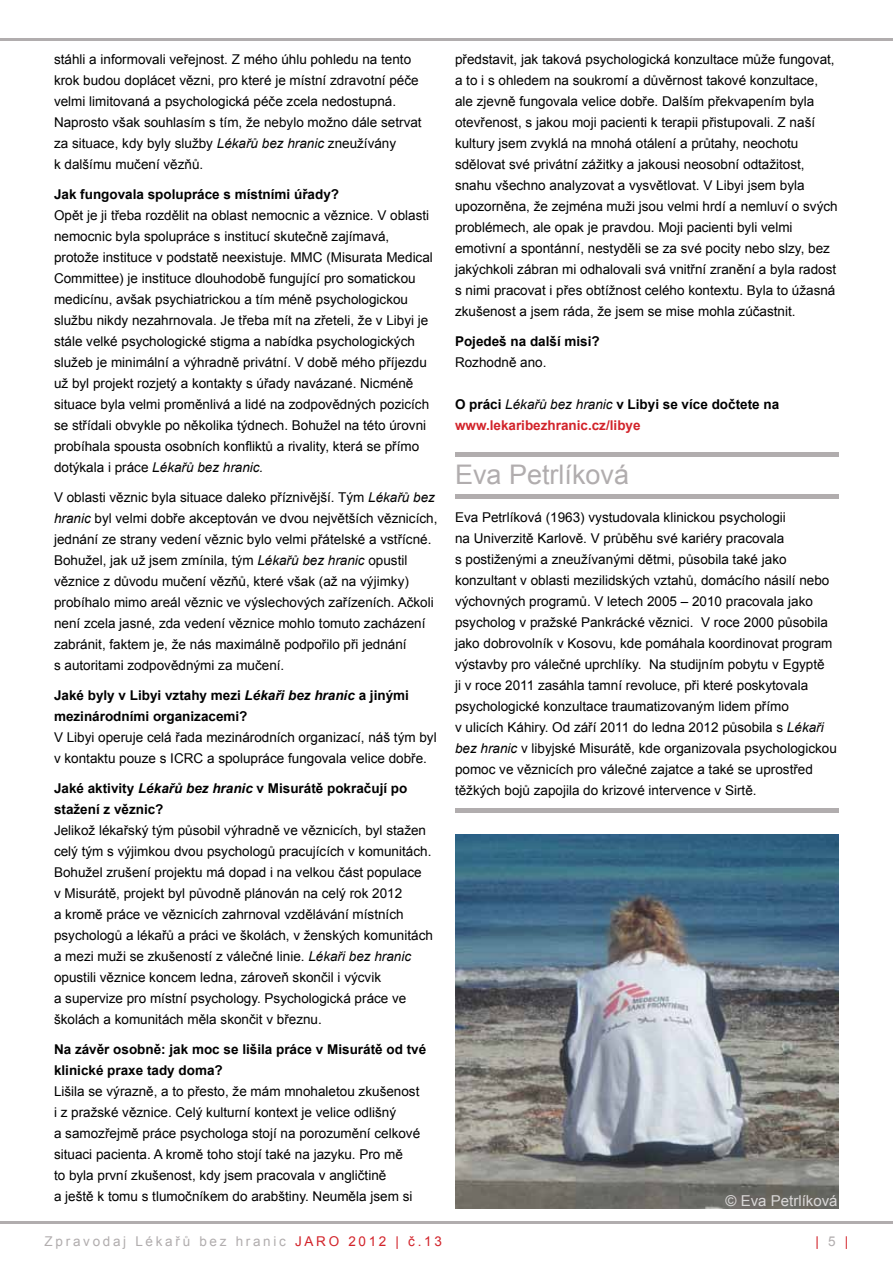
<style>
.page{position:relative;width:893px;height:1263px;background:#fff}
.page>*{position:absolute;margin:0;border:0;box-sizing:border-box;transform-origin:0 0}
.t1{font:27px "Arial";color:#b1adae}
.t2{font:15px "Arial";color:#d9d7d7}
.t3{font:13.5px/21px "Arial";color:#000}
.t4{font:700 13.5px/21px "Arial";color:#000}
.t5{font:700 13.5px/21px "Arial";color:#d2232a}
.t6{font:13.5px "Arial";letter-spacing:.2em;color:#b1adae}
.t7{font:13.5px "Arial";color:#d2232a}
.s1{font-style:italic}
.s2{color:#000}
.s3{font-weight:400;font-style:italic;color:#000}
.s4{color:#d2232a}
.s5{color:#b1adae}
</style>
<div class="page">
<hr style="left:0;top:1222px;width:893px;height:2px;background:#b1adae">
<hr style="left:0;top:38px;width:893px;height:3px;background:#b1adae">
<img style="left:455px;top:834px;width:384px;height:375px">
<hr style="left:455px;top:452px;width:384px;height:4px;background:#b1adae">
<div style="left:455px;top:494px;width:384px;height:5px;background:#b1adae"></div>
<div style="left:455px;top:808px;width:384px;height:5px;background:#b1adae"></div>
<p class="t3" style="left:54px;top:49px;width:369px">stáhli a informovali veřejnost. Z mého úhlu pohledu na tento krok budou doplácet vězni, pro které je místní zdravotní péče velmi limitovaná a psychologická péče zcela nedostupná.<br>Naprosto však souhlasím s tím, že nebylo možno dále setrvat za situace, kdy byly služby <span class="s1">Lékařů bez hranic</span> zneužívány<br>k dalšímu mučení vězňů.</p>
<p class="t4" style="left:54px;top:184px;width:287px">Jak fungovala spolupráce s místními úřady?</p>
<p class="t3" style="left:54px;top:205px;width:380px">Opět je ji třeba rozdělit na oblast nemocnic a věznice. V oblasti nemocnic byla spolupráce s institucí skutečně zajímavá, protože instituce v podstatě neexistuje. MMC (Misurata Medical Committee) je instituce dlouhodobě fungující pro somatickou medicínu, avšak psychiatrickou a tím méně psychologickou službu nikdy nezahrnovala. Je třeba mít na zřeteli, že v Libyi je stále velké psychologické stigma a nabídka psychologických služeb je minimální a výhradně privátní. V době mého příjezdu už byl projekt rozjetý a kontakty s úřady navázané. Nicméně situace byla velmi proměnlivá a lidé na zodpovědných pozicích se střídali obvykle po několika týdnech. Bohužel na této úrovni probíhala spousta osobních konfliktů a rivality, která se přímo dotýkala i práce <span class="s1">Lékařů bez hranic.</span></p>
<p class="t3" style="left:54px;top:487px;width:385px">V oblasti věznic byla situace daleko příznivější. Tým <span class="s1">Lékařů bez hranic</span> byl velmi dobře akceptován ve dvou největších věznicích, jednání ze strany vedení věznic bylo velmi přátelské a vstřícné.<br>Bohužel, jak už jsem zmínila, tým <span class="s1">Lékařů bez hranic</span> opustil věznice z důvodu mučení vězňů, které však (až na výjimky) probíhalo mimo areál věznic ve výslechových zařízeních. Ačkoli není zcela jasné, zda vedení věznice mohlo tomuto zacházení zabránit, faktem je, že nás maximálně podpořilo při jednání<br>s autoritami zodpovědnými za mučení.</p>
<p class="t4" style="left:54px;top:685px;width:356px">Jaké byly v Libyi vztahy mezi <span class="s1">Lékaři bez hranic</span> a jinými mezinárodními organizacemi?</p>
<p class="t3" style="left:54px;top:727px;width:384px">V Libyi operuje celá řada mezinárodních organizací, náš tým byl v kontaktu pouze s ICRC a spolupráce fungovala velice dobře.</p>
<p class="t4" style="left:54px;top:778px;width:355px">Jaké aktivity <span class="s1">Lékařů bez hranic</span> v Misurátě pokračují po stažení z věznic?</p>
<p class="t3" style="left:54px;top:820px;width:380px">Jelikož lékařský tým působil výhradně ve věznicích, byl stažen celý tým s výjimkou dvou psychologů pracujících v komunitách.<br>Bohužel zrušení projektu má dopad i na velkou část populace<br>v Misurátě, projekt byl původně plánován na celý rok 2012<br>a kromě práce ve věznicích zahrnoval vzdělávání místních psychologů a lékařů a práci ve školách, v ženských komunitách a mezi muži se zkušeností z válečné linie. <span class="s1">Lékaři bez hranic </span>opustili věznice koncem ledna, zároveň skončil i výcvik<br>a supervize pro místní psychology. Psychologická práce ve školách a komunitách měla skončit v březnu.</p>
<p class="t4" style="left:54px;top:1039px;width:374px">Na závěr osobně: jak moc se lišila práce v Misurátě od tvé klinické praxe tady doma?</p>
<p class="t3" style="left:54px;top:1081px;width:368px">Lišila se výrazně, a to přesto, že mám mnohaletou zkušenost i z pražské věznice. Celý kulturní kontext je velice odlišný<br>a samozřejmě práce psychologa stojí na porozumění celkové situaci pacienta. A kromě toho stojí také na jazyku. Pro mě<br>to byla první zkušenost, kdy jsem pracovala v angličtině<br>a ještě k tomu s tlumočníkem do arabštiny. Neuměla jsem si</p>
<p class="t3" style="left:455px;top:49px;width:384px">představit, jak taková psychologická konzultace může fungovat, a to i s ohledem na soukromí a důvěrnost takové konzultace, ale zjevně fungovala velice dobře. Dalším překvapením byla otevřenost, s jakou moji pacienti k terapii přistupovali. Z naší kultury jsem zvyklá na mnohá otálení a průtahy, neochotu sdělovat své privátní zážitky a jakousi neosobní odtažitost, snahu všechno analyzovat a vysvětlovat. V Libyi jsem byla upozorněna, že zejména muži jsou velmi hrdí a nemluví o svých problémech, ale opak je pravdou. Moji pacienti byli velmi emotivní a spontánní, nestyděli se za své pocity nebo slzy, bez jakýchkoli zábran mi odhalovali svá vnitřní zranění a byla radost s nimi pracovat i přes obtížnost celého kontextu. Byla to úžasná zkušenost a jsem ráda, že jsem se mise mohla zúčastnit.</p>
<p class="t4" style="left:455px;top:331px;width:146px">Pojedeš na další misi?</p>
<p class="t3" style="left:455px;top:352px;width:93px">Rozhodně ano.</p>
<p class="t5" style="left:455px;top:394px;width:326px"><span class="s2">O práci</span> <span class="s3">Lékařů bez hranic</span> <span class="s2">v Libyi se více dočtete na </span>www.lekaribezhranic.cz/libye</p>
<h1 class="t1" style="left:455px;top:457px;width:176px">Eva Petrlíková</h1>
<p class="t3" style="left:455px;top:507px;width:383px">Eva Petrlíková (1963) vystudovala klinickou psychologii<br>na Univerzitě Karlově. V průběhu své kariéry pracovala<br>s postiženými a zneužívanými dětmi, působila také jako konzultant v oblasti mezilidských vztahů, domácího násilí nebo výchovných programů. V letech 2005 – 2010 pracovala jako psycholog v pražské Pankrácké věznici. V roce 2000 působila jako dobrovolník v Kosovu, kde pomáhala koordinovat program výstavby pro válečné uprchlíky. Na studijním pobytu v Egyptě<br>ji v roce 2011 zasáhla tamní revoluce, při které poskytovala psychologické konzultace traumatizovaným lidem přímo<br>v ulicích Káhiry. Od září 2011 do ledna 2012 působila s <span class="s1">Lékaři bez hranic</span> v libyjské Misurátě, kde organizovala psychologickou pomoc ve věznicích pro válečné zajatce a také se uprostřed těžkých bojů zapojila do krizové intervence v Sirtě.</p>
<p class="t2" style="left:726px;top:1190px;width:113px">© Eva Petrlíková</p>
<p class="t6" style="left:45px;top:1232px;width:399px">Zpravodaj Lékařů bez hranic <span class="s4">JARO 2012 | č.13</span></p>
<p class="t7" style="left:815px;top:1232px;width:34px">| <span class="s5">5</span> |</p>
</div>
